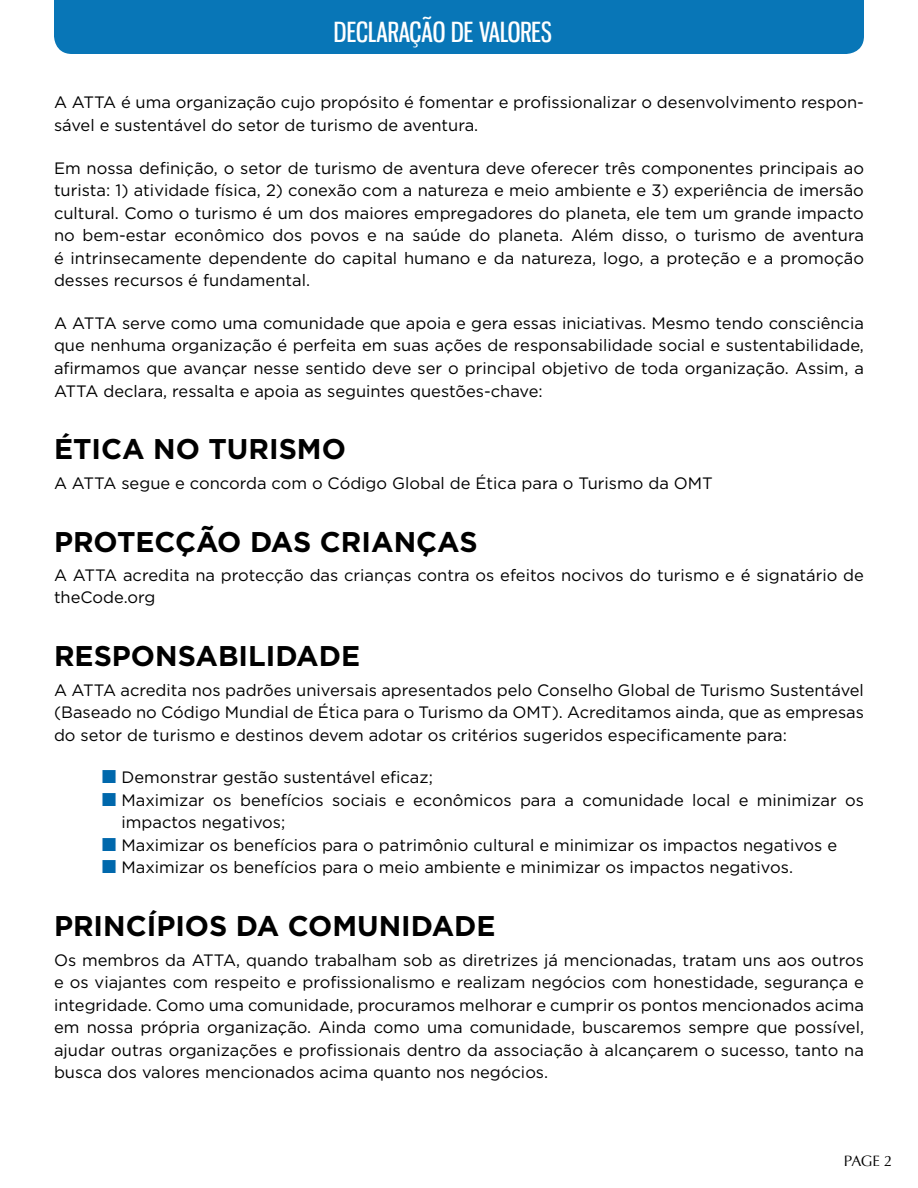
<style>
.page{position:relative;width:918px;height:1188px;background:#fff}
.page>*{position:absolute;margin:0;border:0;box-sizing:border-box;transform-origin:0 0}
.t1{font:700 28.5px "Gotham";color:#000}
.t2{font:27px "Gnuolane Free";color:#fff}
.t3{font:16.5px/22.5px "Gotham";color:#000;text-align:justify}
.t4{font:15px "Optima";color:#000}
</style>
<div class="page">
<div style="left:54px;top:0;width:810px;height:54px;background:#0876b7"></div>
<h2 class="t2" style="left:334px;top:16px;width:219px">DECLARAÇÃO DE VALORES</h2>
<p class="t3" style="left:54px;top:91px;width:812px">A ATTA é uma organização cujo propósito é fomentar e profissionalizar o desenvolvimento respon&shy;sável e sustentável do setor de turismo de aventura.</p>
<p class="t3" style="left:54px;top:156px;width:812px">Em nossa definição, o setor de turismo de aventura deve oferecer três componentes principais ao turista: 1) atividade física, 2) conexão com a natureza e meio ambiente e 3) experiência de imersão cultural. Como o turismo é um dos maiores empregadores do planeta, ele tem um grande impacto no bem-estar econômico dos povos e na saúde do planeta. Além disso, o turismo de aventura é intrinsecamente dependente do capital humano e da natureza, logo, a proteção e a promoção desses recursos é fundamental.</p>
<p class="t3" style="left:54px;top:312px;width:812px">A ATTA serve como uma comunidade que apoia e gera essas iniciativas. Mesmo tendo consciência que nenhuma organização é perfeita em suas ações de responsabilidade social e sustentabilidade, afirmamos que avançar nesse sentido deve ser o principal objetivo de toda organização. Assim, a ATTA declara, ressalta e apoia as seguintes questões-chave:</p>
<h1 class="t1" style="left:54px;top:430px;width:293px">ÉTICA NO TURISMO</h1>
<p class="t3" style="left:54px;top:471px;width:660px">A ATTA segue e concorda com o Código Global de Ética para o Turismo da OMT</p>
<h1 class="t1" style="left:54px;top:523px;width:425px">PROTECÇÃO DAS CRIANÇAS</h1>
<p class="t3" style="left:54px;top:564px;width:811px">A ATTA acredita na protecção das crianças contra os efeitos nocivos do turismo e é signatário de theCode.org</p>
<h1 class="t1" style="left:54px;top:637px;width:308px">RESPONSABILIDADE</h1>
<p class="t3" style="left:54px;top:678px;width:812px">A ATTA acredita nos padrões universais apresentados pelo Conselho Global de Turismo Sustentável (Baseado no Código Mundial de Ética para o Turismo da OMT). Acreditamos ainda, que as empresas do setor de turismo e destinos devem adotar os critérios sugeridos especificamente para:</p>
<p class="t3" style="left:122px;top:766px;width:744px;text-align:left">Demonstrar gestão sustentável eficaz;<br>Maximizar os benefícios sociais e econômicos para a comunidade local e minimizar os impactos negativos;<br>Maximizar os benefícios para o patrimônio cultural e minimizar os impactos negativos e Maximizar os benefícios para o meio ambiente e minimizar os impactos negativos.</p>
<h1 class="t1" style="left:54px;top:907px;width:443px">PRINCÍPIOS DA COMUNIDADE</h1>
<p class="t3" style="left:54px;top:948px;width:812px">Os membros da ATTA, quando trabalham sob as diretrizes já mencionadas, tratam uns aos outros e os viajantes com respeito e profissionalismo e realizam negócios com honestidade, segurança e integridade. Como uma comunidade, procuramos melhorar e cumprir os pontos mencionados acima em nossa própria organização. Ainda como uma comunidade, buscaremos sempre que possível, ajudar outras organizações e profissionais dentro da associação à alcançarem o sucesso, tanto na busca dos valores mencionados acima quanto nos negócios.</p>
<p class="t4" style="left:844px;top:1152px;width:50px">PAGE 2</p>
</div>
